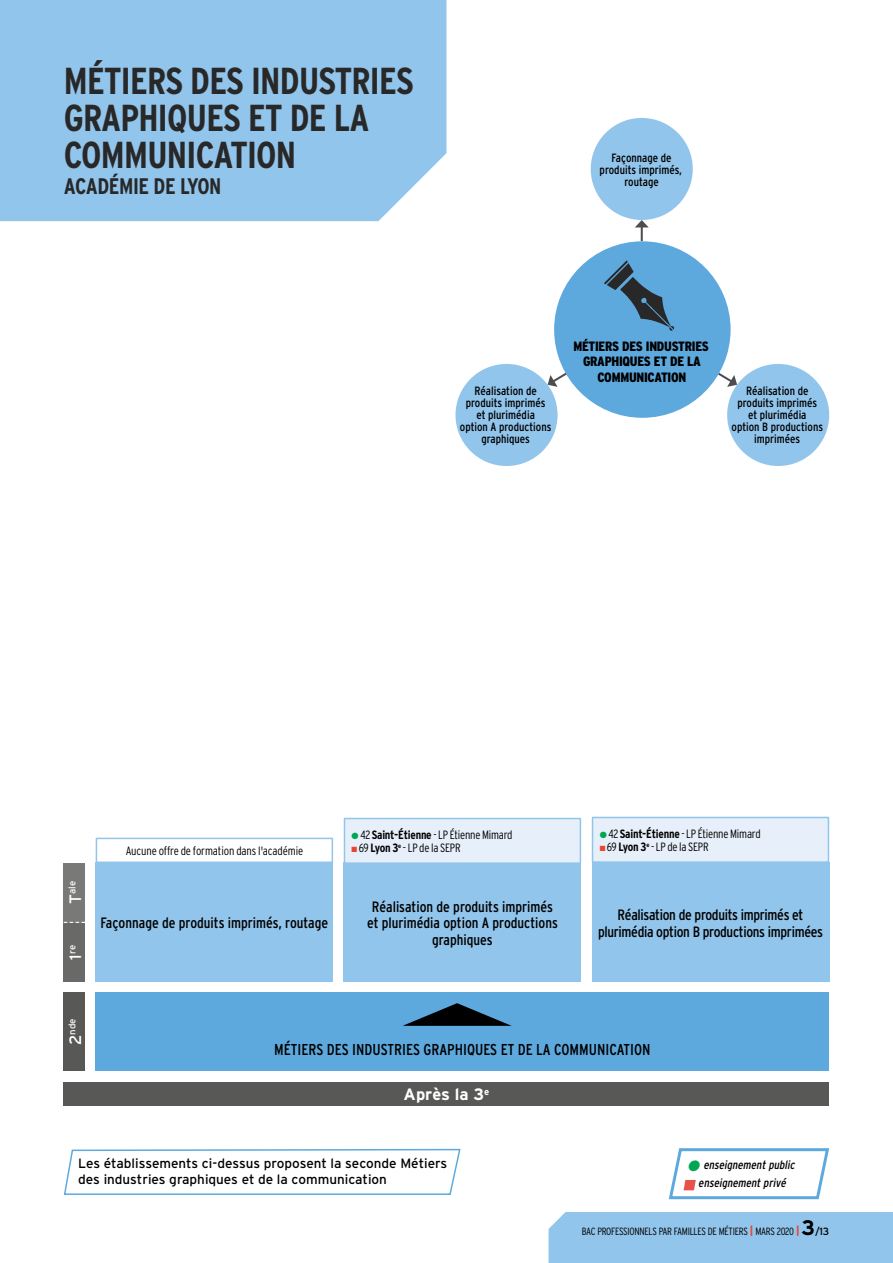
<style>
.page{position:relative;width:893px;height:1263px;background:#fff}
.page>*{position:absolute;margin:0;border:0;box-sizing:border-box;transform-origin:0 0}
.t1{font:700 condensed 37.5px/36.9px "Interstate";letter-spacing:-.02em;color:#292829}
.t2{font:700 condensed 22.5px "Interstate";color:#292829}
.t3{font:700 16.5px "Interstate";color:#fff}
.t4{font:condensed 15.75px "Interstate";color:#000}
.t5{font:condensed 15px/16.5px "Interstate";letter-spacing:-.005em;color:#000;text-align:center}
.t6{font:13.5px/16.2px "Interstate";color:#000}
.t7{font:900 condensed 13.5px "Interstate";letter-spacing:-.02em;color:#000}
.t8{font:condensed 12px/12px "Interstate";color:#000;text-align:center}
.t9{font:300 condensed 12px "Interstate";letter-spacing:-.02em;color:#000}
.t10{font:italic condensed 12px/18px "Interstate";color:#000;text-align:center}
.t11{font:300 condensed 10.5px "Interstate";letter-spacing:-.03em;color:#000}
.t12{font:9.6px "Interstate";color:#fff}
.s1{font-size:16.5px}
.s2{color:#00a651}
.s3{font-weight:700}
.s4{color:#ec4433}
.s5{font-weight:900;color:#ec4433}
.s6{font-weight:700;font-stretch:normal;font-size:21px}
.s7{font-weight:400;font-stretch:normal}
</style>
<div class="page">
<div style="left:549px;top:1212px;width:344px;height:51px;background:#92c5eb"></div>
<svg style="left:668px;top:1148px;width:162px;height:52px"></svg>
<div style="left:0;top:0;width:446px;height:221px;background:#92c5eb"></div>
<div style="left:64px;top:1082px;width:765px;height:24px;background:#585856"></div>
<div style="left:96px;top:992px;width:733px;height:79px;background:#5da9dd"></div>
<svg style="left:403px;top:1003px;width:109px;height:23px"></svg>
<div style="left:96px;top:863px;width:237px;height:119px;background:#92c5eb"></div>
<div style="left:344px;top:863px;width:237px;height:119px;background:#92c5eb"></div>
<div style="left:592px;top:863px;width:237px;height:119px;background:#92c5eb"></div>
<div style="left:344px;top:818px;width:236px;height:45px;background:#e7f0fa"></div>
<div style="left:344px;top:818px;width:237px;height:46px;border:2px solid #92c5eb"></div>
<div style="left:64px;top:992px;width:21px;height:79px;background:#585856"></div>
<div style="left:64px;top:922px;width:21px;height:60px;background:#696a68"></div>
<div style="left:64px;top:863px;width:21px;height:59px;background:#797a78"></div>
<svg style="left:64px;top:922px;width:21px;height:1px"></svg>
<div style="left:455px;top:364px;width:103px;height:102px;background:#92c5eb;border-radius:50%"></div>
<div style="left:727px;top:364px;width:102px;height:102px;background:#92c5eb;border-radius:50%"></div>
<div style="left:591px;top:118px;width:102px;height:102px;background:#92c5eb;border-radius:50%"></div>
<svg style="left:635px;top:220px;width:14px;height:21px"></svg>
<svg style="left:717px;top:373px;width:20px;height:14px"></svg>
<svg style="left:548px;top:371px;width:21px;height:16px"></svg>
<div style="left:554px;top:241px;width:177px;height:177px;background:#5da9dd;border-radius:50%"></div>
<svg style="left:604px;top:260px;width:70px;height:71px"></svg>
<svg style="left:63px;top:1148px;width:398px;height:47px"></svg>
<div style="left:96px;top:838px;width:237px;height:25px;border:2px solid #92c5eb"></div>
<div style="left:592px;top:817px;width:236px;height:45px;background:#e7f0fa"></div>
<div style="left:592px;top:817px;width:237px;height:46px;border:2px solid #92c5eb"></div>
<h1 class="t1" style="left:64px;top:62px;width:40px">MÉTIERS</h1>
<h1 class="t1" style="left:64px;top:62px;width:288px;text-indent:126px">DES INDUSTRIES<br>GRAPHIQUES ET DE LA<br>COMMUNICATION</h1>
<h2 class="t2" style="left:64px;top:172px;width:23px">ACADÉMIE</h2>
<h2 class="t2" style="left:154px;top:172px;width:56px">DE LYON</h2>
<p class="t8" style="left:600px;top:151px;width:84px">Façonnage de produits imprimés, routage</p>
<p class="t7" style="left:573px;top:338px;width:16px">MÉTIERS</p>
<p class="t7" style="left:622px;top:338px;width:8px">DES</p>
<p class="t7" style="left:646px;top:338px;width:8px">INDUSTRIES</p>
<p class="t7" style="left:583px;top:353px;width:55px">GRAPHIQUES</p>
<p class="t7" style="left:654px;top:353px;width:41px">ETDELA</p>
<p class="t7" style="left:598px;top:369px;width:8px">COMMUNICATION</p>
<p class="t8" style="left:460px;top:385px;width:93px">Réalisation de produits imprimés et plurimédia<br>option A productions graphiques</p>
<p class="t8" style="left:731px;top:385px;width:93px">Réalisation de produits imprimés et plurimédia<br>option B productions imprimées</p>
<p class="t12" style="left:66px;top:904px;width:25px;rotate:-90deg"><span class="s1">T</span>ale</p>
<p class="t12" style="left:66px;top:959px;width:16px;rotate:-90deg"><span class="s1">1</span>re</p>
<p class="t9" style="left:126px;top:844px;width:179px">Aucune offre de formation dans l'académie</p>
<p class="t5" style="left:101px;top:915px;width:229px">Façonnage de produits imprimés, routage</p>
<p class="t9" style="left:352px;top:828px;width:163px"><span class="s2">●</span> 42 <span class="s3">SAINT-ÉTIENNE</span> - LP Étienne Mimard</p>
<p class="t9" style="left:352px;top:840px;width:95px"><span class="s4">■</span> 69 <span class="s3">LYON 3</span><sup>e</sup> - LP de la SEPR</p>
<p class="t9" style="left:600px;top:827px;width:163px"><span class="s2">●</span> 42 <span class="s3">SAINT-ÉTIENNE</span> - LP Étienne Mimard</p>
<p class="t9" style="left:600px;top:839px;width:95px"><span class="s4">■</span> 69 <span class="s3">LYON 3</span><sup>e</sup> - LP de la SEPR</p>
<p class="t5" style="left:367px;top:898px;width:192px">Réalisation de produits imprimés et plurimédia option A productions graphiques</p>
<p class="t5" style="left:598px;top:906px;width:226px">Réalisation de produits imprimés et plurimédia option B productions imprimées</p>
<p class="t12" style="left:66px;top:1045px;width:28px;rotate:-90deg"><span class="s1">2</span>nde</p>
<p class="t4" style="left:274px;top:1039px;width:17px">Métiers</p>
<p class="t4" style="left:327px;top:1039px;width:33px">des industries</p>
<p class="t4" style="left:423px;top:1039px;width:139px">graphiques etdelacommunication</p>
<p class="t3" style="left:404px;top:1084px;width:87px">Après la 3<sup>e</sup></p>
<p class="t6" style="left:78px;top:1155px;width:371px">Les établissements ci-dessus proposent la seconde Métiers des industries graphiques et de la communication</p>
<p class="t10" style="left:688px;top:1156px;width:111px"><span class="s2">●</span> enseignementpublic enseignementprivé</p>
<p class="t11" style="left:582px;top:1225px;width:249px">Bac professionnels par familles de métiers <span class="s5">|</span> mars 2020 <span class="s5">|</span> <span class="s6">3</span><span class="s7">/13</span></p>
</div>
